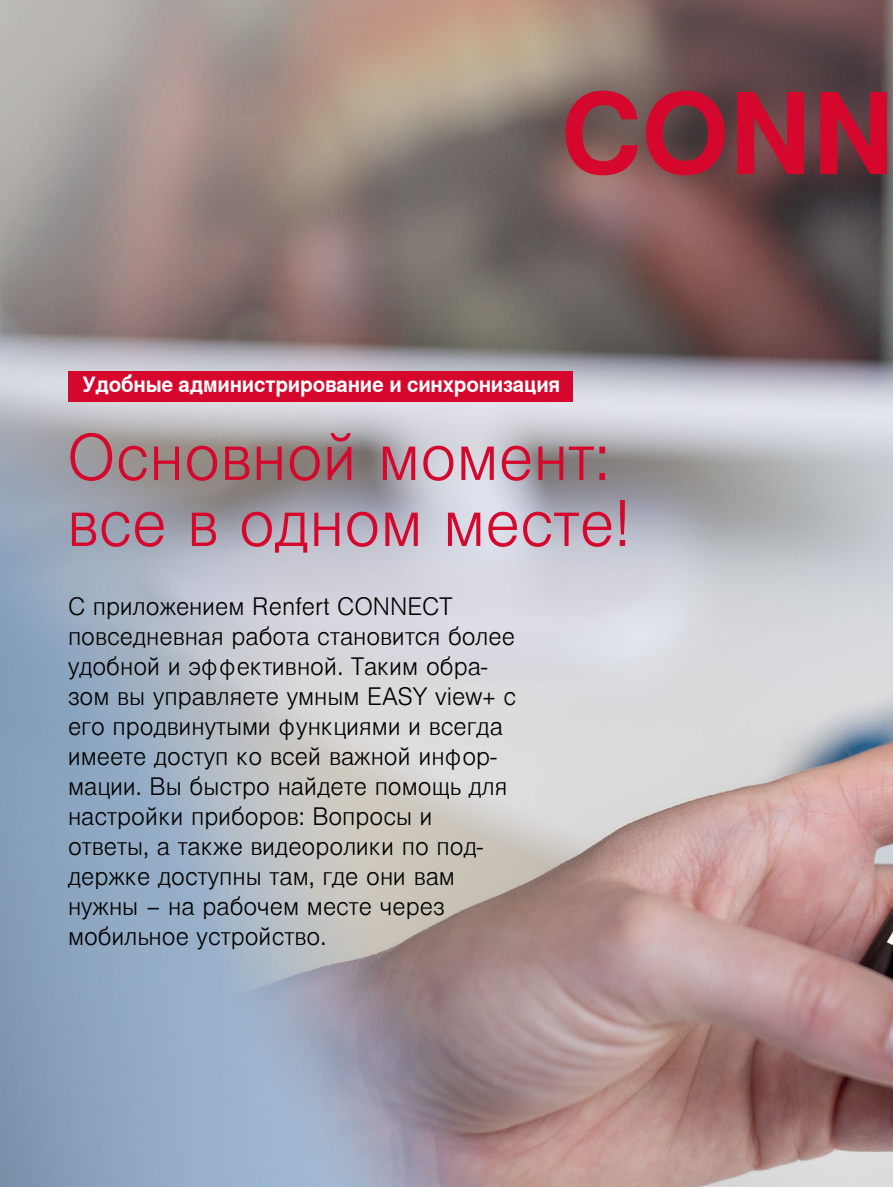
<style>
.page{position:relative;width:893px;height:1187px;background:#fff}
.page>*{position:absolute;margin:0;border:0;box-sizing:border-box;transform-origin:0 0}
.t1{font:700 112.5px "Nimbus Sans Global";color:#d5072d}
.t2{font:300 63px/66px "Nimbus Sans Global";color:#d5072d}
.t3{font:300 24px/30px "Nimbus Sans Global";color:#000}
.t4{font:700 21px "Nimbus Sans Global";letter-spacing:-.01em;color:#fff}
</style>
<div class="page">
<img style="left:0;top:0;width:893px;height:1186px">
<div style="left:68px;top:371px;width:505px;height:31px;background:#d5072d"></div>
<h1 class="t1" style="left:561px;top:69px;width:336px">CONN</h1>
<p class="t4" style="left:83px;top:373px;width:479px">Удобные администрирование и синхронизация</p>
<h2 class="t2" style="left:67px;top:425px;width:565px">Основной момент: все в одном месте!</h2>
<p class="t3" style="left:68px;top:591px;width:450px">С приложением Renfert CONNECT повседневная работа становится более удобной и эффективной. Таким обра&shy;зом вы управляете умным EASY view+ с его продвинутыми функциями и всегда имеете доступ ко всей важной инфор&shy;мации. Вы быстро найдете помощь для настройки приборов: Вопросы и ответы, а также видеоролики по под&shy;держке доступны там, где они вам нужны – на рабочем месте через мобильное устройство.</p>
</div>
